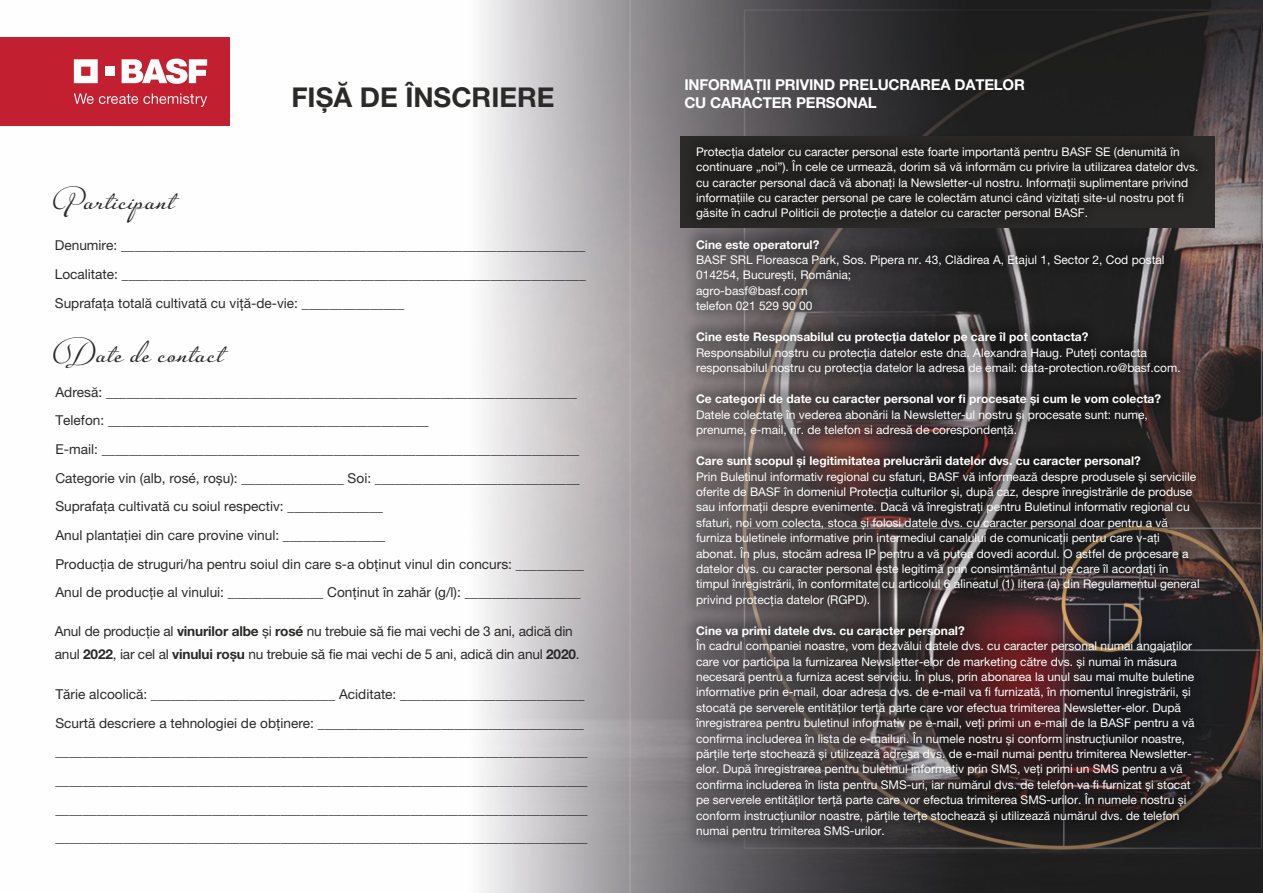
<style>
.page{position:relative;width:1263px;height:893px;background:#fff}
.page>*{position:absolute;margin:0;border:0;box-sizing:border-box;transform-origin:0 0}
.t1{font:27.6px "Legendaria";color:#2b2a29}
.t2{font:700 27.3px "Helvetica Neue LT Pro";color:#2b2a29}
.t3{font:700 15px/17.9px "Helvetica Neue LT Pro";letter-spacing:-.015em;color:#fefefe}
.t4{font:13.65px/28.7px "Helvetica Neue LT Pro";color:#2b2a29}
.t5{font:12px/15.5px "Helvetica Neue LT Pro";color:#fefefe}
.t6{font:700 12px "Helvetica Neue LT Pro";color:#fefefe}
.s1{font-weight:700}
</style>
<div class="page">
<img style="left:229px;top:0;width:1034px;height:893px">
<div style="left:0;top:37px;width:229px;height:89px;background:#c22030"></div>
<svg style="left:74px;top:59px;width:24px;height:24px"></svg>
<div style="left:105px;top:67px;width:9px;height:9px;background:#fefefe"></div>
<svg style="left:122px;top:59px;width:85px;height:25px"></svg>
<svg style="left:74px;top:93px;width:133px;height:14px"></svg>
<hr style="left:630px;top:0;width:1px;height:893px;background:#fbd9ca">
<div style="left:670px;top:119px;width:558px;height:770px;background:#2b2a29;opacity:.98"></div>
<h1 class="t1" style="left:47px;top:184px;width:127px">Participant</h1>
<h2 class="t2" style="left:291px;top:87px;width:265px">FIȘĂ DE ÎNSCRIERE</h2>
<p class="t4" style="left:55px;top:233px;width:533px;text-align:justify">Denumire: ____________________________________________________________________ Localitate: ____________________________________________________________________ Suprafața totală cultivată cu viță-de-vie: _______________</p>
<h1 class="t1" style="left:46px;top:336px;width:177px">Date de contact</h1>
<p class="t4" style="left:55px;top:379px;width:530px">Adresă: _____________________________________________________________________ Telefon: _______________________________________________<br>E-mail: ______________________________________________________________________ Categorie vin (alb, rosé, roșu): _______________ Soi: ______________________________ Suprafața cultivată cu soiul respectiv: ______________<br>Anul plantației din care provine vinul: _______________<br>Producția de struguri/ha pentru soiul din care s-a obținut vinul din concurs: __________ Anul de producție al vinului: ______________ Conținut în zahăr (g/l): _________________</p>
<p class="t4" style="left:55px;top:622px;width:526px;line-height:22.6px">Anul de producție al <span class="s1">vinurilor albe</span> și <span class="s1">rosé</span> nu trebuie să fie mai vechi de 3 ani, adică din anul <span class="s1">2022</span>, iar cel al <span class="s1">vinului roșu</span> nu trebuie să fie mai vechi de 5 ani, adică din anul <span class="s1">2020</span>.</p>
<p class="t4" style="left:55px;top:682px;width:534px">Tărie alcoolică: ___________________________ Aciditate: ___________________________ Scurtă descriere a tehnologiei de obținere: _______________________________________ ______________________________________________________________________________ ______________________________________________________________________________ ______________________________________________________________________________ ______________________________________________________________________________</p>
<p class="t3" style="left:684px;top:78px;width:342px">INFORMAȚII PRIVIND PRELUCRAREA DATELOR<br>CU CARACTER PERSONAL</p>
<p class="t5" style="left:696px;top:146px;width:504px">Protecția datelor cu caracter personal este foarte importantă pentru BASF SE (denumită în continuare „noi”). În cele ce urmează, dorim să vă informăm cu privire la utilizarea datelor dvs. cu caracter personal dacă vă abonați la Newsletter-ul nostru. Informații suplimentare privind informațiile cu caracter personal pe care le colectăm atunci când vizitați site-ul nostru pot fi găsite în cadrul Politicii de protecție a datelor cu caracter personal BASF.</p>
<p class="t6" style="left:696px;top:240px;width:125px">Cine este operatorul?</p>
<p class="t5" style="left:696px;top:254px;width:470px">BASF SRL Floreasca Park, Sos. Pipera nr. 43, Clădirea A, Etajul 1, Sector 2, Cod postal 014254, București, România;<br>agro-basf@basf.com<br>telefon 021 529 90 00</p>
<p class="t6" style="left:696px;top:333px;width:394px">Cine este Responsabilul cu protecţia datelor pe care îl pot contacta?</p>
<p class="t5" style="left:696px;top:346px;width:486px">Responsabilul nostru cu protecţia datelor este dna. Alexandra Haug. Puteți contacta responsabilul nostru cu protecția datelor la adresa de email: data-protection.ro@basf.com.</p>
<p class="t6" style="left:696px;top:395px;width:467px">Ce categorii de date cu caracter personal vor fi procesate și cum le vom colecta?</p>
<p class="t5" style="left:696px;top:408px;width:453px">Datele colectate în vederea abonării la Newsletter-ul nostru și procesate sunt: nume, prenume, e-mail, nr. de telefon si adresă de corespondență.</p>
<p class="t6" style="left:696px;top:456px;width:446px">Care sunt scopul și legitimitatea prelucrării datelor dvs. cu caracter personal?</p>
<p class="t5" style="left:696px;top:470px;width:505px">Prin Buletinul informativ regional cu sfaturi, BASF vă informează despre produsele și serviciile oferite de BASF în domeniul Protecția culturilor și, după caz, despre înregistrările de produse sau informații despre evenimente. Dacă vă înregistrați pentru Buletinul informativ regional cu sfaturi, noi vom colecta, stoca și folosi datele dvs. cu caracter personal doar pentru a vă furniza buletinele informative prin intermediul canalului de comunicații pentru care v-ați abonat. În plus, stocăm adresa IP pentru a vă putea dovedi acordul. O astfel de procesare a datelor dvs. cu caracter personal este legitimă prin consimțământul pe care îl acordați în timpul înregistrării, în conformitate cu articolul 6 alineatul (1) litera (a) din Regulamentul general privind protecția datelor (RGPD).</p>
<p class="t6" style="left:696px;top:626px;width:270px">Cine va primi datele dvs. cu caracter personal?</p>
<p class="t5" style="left:696px;top:640px;width:500px">În cadrul companiei noastre, vom dezvălui datele dvs. cu caracter personal numai angajaților care vor participa la furnizarea Newsletter-elor de marketing către dvs. și numai în măsura necesară pentru a furniza acest serviciu. În plus, prin abonarea la unul sau mai multe buletine informative prin e-mail, doar adresa dvs. de e-mail va fi furnizată, în momentul înregistrării, și stocată pe serverele entităților terță parte care vor efectua trimiterea Newsletter-elor. După înregistrarea pentru buletinul informativ pe e-mail, veți primi un e-mail de la BASF pentru a vă confirma includerea în lista de e-mailuri. În numele nostru și conform instrucțiunilor noastre, părțile terțe stochează și utilizează adresa dvs. de e-mail numai pentru trimiterea Newsletter&shy;elor. După înregistrarea pentru buletinul informativ prin SMS, veți primi un SMS pentru a vă confirma includerea în lista pentru SMS-uri, iar numărul dvs. de telefon va fi furnizat și stocat pe serverele entităților terță parte care vor efectua trimiterea SMS-urilor. În numele nostru și conform instrucțiunilor noastre, părțile terțe stochează și utilizează numărul dvs. de telefon numai pentru trimiterea SMS-urilor.</p>
</div>
